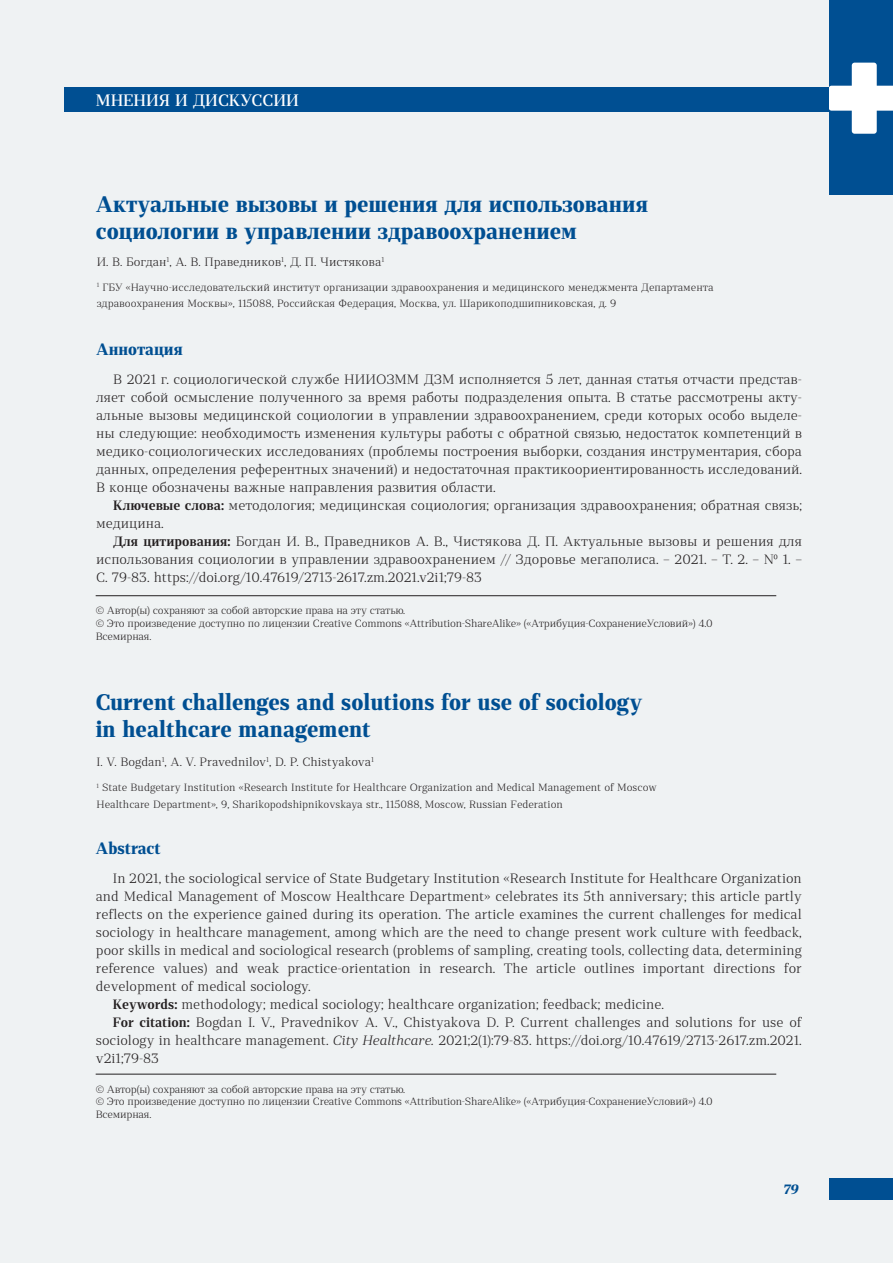
<style>
.page{position:relative;width:893px;height:1263px;background:#eff2f3}
.page>*{position:absolute;margin:0;border:0;box-sizing:border-box;transform-origin:0 0}
.t1{font:700 22.5px/27px "Rolleston Display";color:#004f92}
.t2{font:700 16.5px "Rolleston Display";color:#004f92}
.t3{font:500 16.5px "Rolleston Display";color:#fff}
.t4{font:300 13.5px/18px "Rolleston Display";color:#231f20;text-align:justify}
.t5{font:italic 700 13.5px "Rolleston Display";color:#004f92}
.t6{font:300 12px "Rolleston Display";color:#231f20}
.t7{font:300 10.5px/12.6px "Rolleston Display";letter-spacing:-.015em;color:#231f20}
.s1{font-weight:600}
.s2{font-style:italic}
</style>
<div class="page">
<div style="left:829px;top:1179px;width:64px;height:21px;background:#004f92"></div>
<div style="left:829px;top:0;width:64px;height:194px;background:#004f92"></div>
<svg style="left:829px;top:63px;width:64px;height:71px"></svg>
<hr style="left:96px;top:595px;width:680px;height:1px;background:#231f20">
<div style="left:64px;top:87px;width:765px;height:25px;background:#004f92"></div>
<hr style="left:96px;top:1074px;width:680px;height:1px;background:#231f20">
<p class="t3" style="left:96px;top:90px;width:205px">МНЕНИЯ И ДИСКУССИИ</p>
<p class="t1" style="left:96px;top:190px;width:554px">Актуальные вызовы и решения для использования социологии в управлении здравоохранением</p>
<p class="t6" style="left:97px;top:254px;width:289px">И. В. Богдан<sup>1</sup>, А. В. Праведников<sup>1</sup>, Д. П. Чистякова<sup>1</sup></p>
<p class="t7" style="left:97px;top:279px;width:618px;line-height:16.5px"><sup>1</sup> ГБУ «Научно-исследовательский институт организации здравоохранения и медицинского менеджмента Департамента здравоохранения Москвы», 115088, Российская Федерация, Москва, ул. Шарикоподшипниковская, д. 9</p>
<p class="t2" style="left:96px;top:338px;width:88px">Аннотация</p>
<p class="t4" style="left:96px;top:370px;width:707px;text-indent:17px">В 2021 г. социологической службе НИИОЗММ ДЗМ исполняется 5 лет, данная статья отчасти представ&shy;ляет собой осмысление полученного за время работы подразделения опыта. В статье рассмотрены акту&shy;альные вызовы медицинской социологии в управлении здравоохранением, среди которых особо выделе&shy;ны следующие: необходимость изменения культуры работы с обратной связью, недостаток компетенций в медико-социологических исследованиях (проблемы построения выборки, создания инструментария, сбора данных, определения референтных значений) и недостаточная практикоориентированность исследований.<br>В конце обозначены важные направления развития области.</p>
<p class="t4" style="left:96px;top:496px;width:707px;text-indent:17px"><span class="s1">Ключевые слова:</span> методология; медицинская социология; организация здравоохранения; обратная связь; медицина.</p>
<p class="t4" style="left:96px;top:532px;width:707px;text-indent:17px"><span class="s1">Для цитирования:</span> Богдан И. В., Праведников А. В., Чистякова Д. П. Актуальные вызовы и решения для использования социологии в управлении здравоохранением // Здоровье мегаполиса. – 2021. – Т. 2. – № 1. – С. 79-83. https://doi.org/10.47619/2713-2617.zm.2021.v2i1;79-83</p>
<p class="t7" style="left:96px;top:604px;width:619px">© Автор(ы) сохраняют за собой авторские права на эту статью.<br>© Это произведение доступно по лицензии Creative Commons «Attribution-ShareAlike» («Атрибуция-СохранениеУсловий») 4.0<br>Всемирная.</p>
<p class="t1" style="left:96px;top:688px;width:548px">Current challenges and solutions for use of sociology in healthcare management</p>
<p class="t6" style="left:97px;top:755px;width:279px">I. V. Bogdan<sup>1</sup>, A. V. Pravednilov<sup>1</sup>, D. P. Chistyakova<sup>1</sup></p>
<p class="t7" style="left:97px;top:779px;width:562px;line-height:16.5px"><sup>1</sup> State Budgetary Institution «Research Institute for Healthcare Organization and Medical Management of Moscow<br>Healthcare Department», 9, Sharikopodshipnikovskaya str., 115088, Moscow, Russian Federation</p>
<p class="t2" style="left:96px;top:838px;width:66px">Abstract</p>
<p class="t4" style="left:96px;top:869px;width:707px;text-indent:17px">In 2021, the sociological service of State Budgetary Institution «Research Institute for Healthcare Organization and Medical Management of Moscow Healthcare Department» celebrates its 5th anniversary; this article partly reflects on the experience gained during its operation. The article examines the current challenges for medical sociology in healthcare management, among which are the need to change present work culture with feedback, poor skills in medical and sociological research (problems of sampling, creating tools, collecting data, determining reference values) and weak practice-orientation in research. The article outlines important directions for development of medical sociology.</p>
<p class="t4" style="left:113px;top:995px;width:552px"><span class="s1">Keywords:</span> methodology; medical sociology; healthcare organization; feedback; medicine.</p>
<p class="t4" style="left:96px;top:1013px;width:707px;text-indent:17px"><span class="s1">For citation:</span> Bogdan I. V., Pravednikov A. V., Chistyakova D. P. Current challenges and solutions for use of sociology in healthcare management. <span class="s2">City Healthcare.</span> 2021;2(1):79-83. https://doi.org/10.47619/2713-2617.zm.2021. v2i1;79-83</p>
<p class="t7" style="left:96px;top:1083px;width:619px">© Автор(ы) сохраняют за собой авторские права на эту статью.<br>© Это произведение доступно по лицензии Creative Commons «Attribution-ShareAlike» («Атрибуция-СохранениеУсловий») 4.0<br>Всемирная.</p>
<p class="t5" style="left:783px;top:1180px;width:17px">79</p>
</div>
